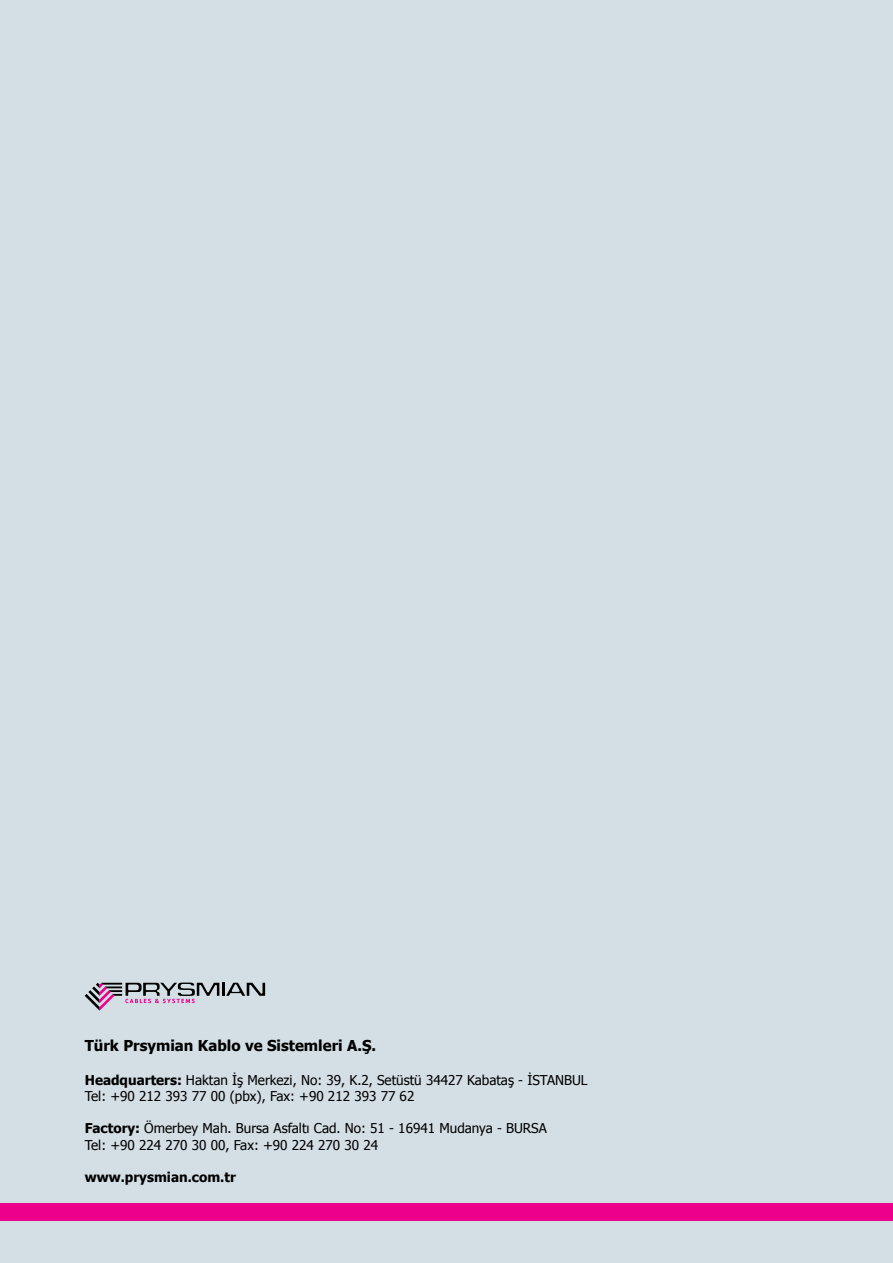
<style>
.page{position:relative;width:893px;height:1263px;background:#d4dfe5}
.page>*{position:absolute;margin:0;border:0;box-sizing:border-box;transform-origin:0 0}
.t1{font:700 15px "Tahoma";color:#000}
.t2{font:13.5px/16.2px "Tahoma";color:#000}
.t3{font:700 13.5px "Tahoma";color:#000}
.s1{font-weight:700}
</style>
<div class="page">
<div style="left:0;top:1203px;width:893px;height:17px;background:#ec008c"></div>
<svg style="left:85px;top:982px;width:181px;height:29px"></svg>
<p class="t1" style="left:85px;top:1034px;width:293px">Türk Prsymian Kablo ve Sistemleri A.Ş.</p>
<p class="t2" style="left:85px;top:1071px;width:504px"><span class="s1">Headquarters:</span> Haktan İş Merkezi, No: 39, K.2, Setüstü 34427 Kabataş - İSTANBUL<br>Tel: +90 212 393 77 00 (pbx), Fax: +90 212 393 77 62</p>
<p class="t2" style="left:85px;top:1119px;width:464px"><span class="s1">Factory:</span> Ömerbey Mah. Bursa Asfaltı Cad. No: 51 - 16941 Mudanya - BURSA<br>Tel: +90 224 270 30 00, Fax: +90 224 270 30 24</p>
<p class="t3" style="left:85px;top:1167px;width:153px">www.prysmian.com.tr</p>
</div>
